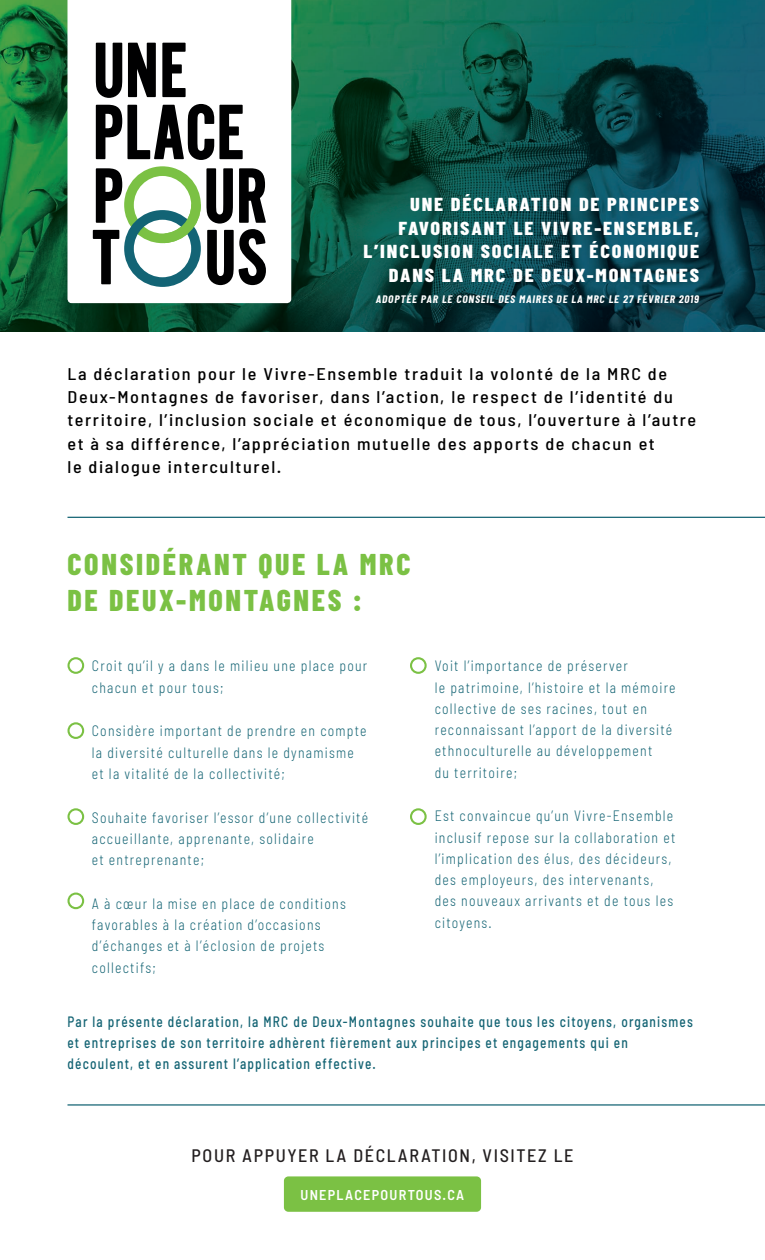
<style>
.page{position:relative;width:765px;height:1260px;background:#fff}
.page>*{position:absolute;margin:0;border:0;box-sizing:border-box;transform-origin:0 0}
.t1{font:800 30px/36px "Barlow Condensed";letter-spacing:.09em;color:#7bc144}
.t2{font:800 18.75px/23.8px "Barlow Condensed";letter-spacing:.09em;color:#fff;text-align:right;scale:1.09 1}
.t3{font:500 semi-condensed 18px "Barlow";letter-spacing:.09em;color:#231f20}
.t4{font:500 semi-condensed 16.88px/23.1px "Barlow";letter-spacing:.09em;color:#000001;scale:1.08 1}
.t5{font:300 semi-condensed 15px/21.2px "Barlow";letter-spacing:.09em;color:#146474;scale:.92 1}
.t6{font:500 semi-condensed 15px/21.2px "Barlow";letter-spacing:.09em;color:#146474;scale:.89 1}
.t7{font:600 semi-condensed 14.25px "Barlow";letter-spacing:.09em;color:#fff}
.t8{font:italic 700 10.62px "Barlow Condensed";letter-spacing:.07em;color:#fff;scale:1.09 1}
</style>
<div class="page">
<img style="left:0;top:0;width:765px;height:331px">
<svg style="left:67px;top:0;width:224px;height:303px"></svg>
<svg style="left:96px;top:43px;width:26px;height:55px"></svg>
<svg style="left:128px;top:43px;width:28px;height:54px"></svg>
<svg style="left:162px;top:43px;width:24px;height:54px"></svg>
<svg style="left:96px;top:104px;width:147px;height:56px"></svg>
<svg style="left:93px;top:166px;width:173px;height:121px"></svg>
<hr style="left:68px;top:517px;width:697px;height:1px;background:#146474">
<hr style="left:68px;top:1104px;width:697px;height:2px;background:#146474">
<svg style="left:68px;top:657px;width:16px;height:17px"></svg>
<svg style="left:68px;top:722px;width:16px;height:17px"></svg>
<svg style="left:68px;top:808px;width:16px;height:17px"></svg>
<svg style="left:68px;top:893px;width:16px;height:16px"></svg>
<svg style="left:410px;top:657px;width:17px;height:17px"></svg>
<svg style="left:410px;top:808px;width:17px;height:17px"></svg>
<div style="left:284px;top:1176px;width:197px;height:36px;background:#7bc144;border-radius:4px"></div>
<p class="t2" style="left:363px;top:192px;width:309px">UNE DÉCLARATION DE PRINCIPES<br>FAVORISANT LE VIVRE-ENSEMBLE,<br>L’INCLUSION SOCIALE ET ÉCONOMIQUE<br>DANS LA MRC DE DEUX-MONTAGNES</p>
<p class="t8" style="left:376px;top:293px;width:298px">ADOPTÉE PAR LE CONSEIL DES MAIRES DE LA MRC LE 27 FÉVRIER 2019</p>
<p class="t4" style="left:68px;top:362px;width:584px">La déclaration pour le Vivre-Ensemble traduit la volonté de la MRC de Deux-Montagnes de favoriser, dans l’action, le respect de l’identité du territoire, l’inclusion sociale et économique de tous, l’ouverture à l’autre et à sa différence, l’appréciation mutuelle des apports de chacun et<br>le dialogue interculturel.</p>
<h1 class="t1" style="left:68px;top:545px;width:345px">CONSIDÉRANT QUE LA MRC<br>DE DEUX-MONTAGNES :</h1>
<p class="t5" style="left:92px;top:655px;width:301px">Croit qu’il y a dans le milieu une place pour chacun et pour tous;</p>
<p class="t5" style="left:92px;top:720px;width:300px">Considère important de prendre en compte la diversité culturelle dans le dynamisme et la vitalité de la collectivité;</p>
<p class="t5" style="left:92px;top:806px;width:302px">Souhaite favoriser l’essor d’une collectivité accueillante, apprenante, solidaire<br>et entreprenante;</p>
<p class="t5" style="left:92px;top:892px;width:278px">A à cœur la mise en place de conditions favorables à la création d’occasions d’échanges et à l’éclosion de projets collectifs;</p>
<p class="t5" style="left:435px;top:655px;width:263px">Voit l’importance de préserver<br>le patrimoine, l’histoire et la mémoire collective de ses racines, tout en reconnaissant l’apport de la diversité ethnoculturelle au développement<br>du territoire;</p>
<p class="t5" style="left:435px;top:805px;width:263px">Est convaincue qu’un Vivre-Ensemble inclusif repose sur la collaboration et l’implication des élus, des décideurs, des employeurs, des intervenants, des nouveaux arrivants et de tous les citoyens.</p>
<p class="t6" style="left:68px;top:1010px;width:704px">Par la présente déclaration, la MRC de Deux-Montagnes souhaite que tous les citoyens, organismes et entreprises de son territoire adhèrent fièrement aux principes et engagements qui en découlent, et en assurent l’application effective.</p>
<p class="t3" style="left:192px;top:1144px;width:383px">POUR APPUYER LA DÉCLARATION, VISITEZ LE</p>
<p class="t7" style="left:301px;top:1186px;width:165px">UNEPLACEPOURTOUS.CA</p>
</div>
